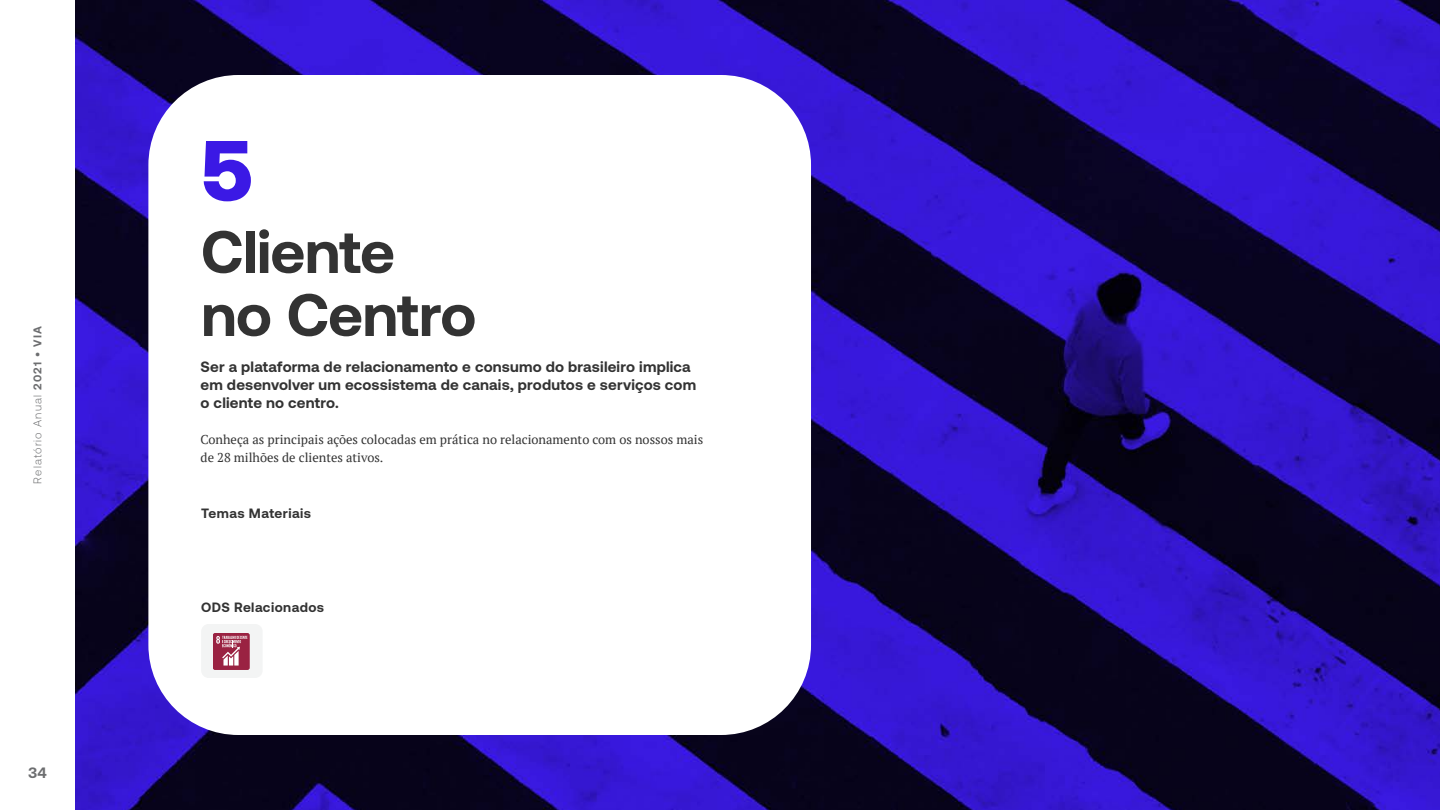
<style>
.page{position:relative;width:1440px;height:810px;background:#fff}
.page>*{position:absolute;margin:0;border:0;box-sizing:border-box;transform-origin:0 0}
.t1{font:900 85.5px "Aeonik";color:#3b19e5}
.t2{font:700 60px/63px "Aeonik";letter-spacing:-.01em;color:#333}
.t3{font:700 15px/18px "Aeonik";letter-spacing:.01em;color:#333}
.t4{font:700 15px "Aeonik";color:#6d6e70}
.t5{font:700 13.5px "Aeonik";letter-spacing:.035em;color:#333}
.t6{font:12.75px/18px "PT Serif";color:#333}
.t7{font:300 11.25px "Aeonik";letter-spacing:.105em;color:#6d6e70}
.s1{font-weight:700}
</style>
<div class="page">
<img style="left:75px;top:0;width:1365px;height:810px">
<div style="left:148px;top:75px;width:663px;height:660px;background:#fff;border-radius:90px"></div>
<div style="left:201px;top:624px;width:62px;height:54px;background:#f3f4f4;border-radius:8px"></div>
<svg style="left:213px;top:633px;width:37px;height:37px"></svg>
<p class="t7" style="left:31px;top:484px;width:159px;rotate:-90deg">Relatório Anual <span class="s1">2021 • VIA</span></p>
<p class="t4" style="left:28px;top:764px;width:20px">34</p>
<h1 class="t1" style="left:201px;top:121px;width:53px">5</h1>
<h2 class="t2" style="left:201px;top:220px;width:277px">Cliente no Centro</h2>
<p class="t3" style="left:201px;top:358px;width:497px">Ser a plataforma de relacionamento e consumo do brasileiro implica em desenvolver um ecossistema de canais, produtos e serviços com o cliente no centro.</p>
<p class="t6" style="left:201px;top:430px;width:504px">Conheça as principais ações colocadas em prática no relacionamento com os nossos mais de 28 milhões de clientes ativos.</p>
<p class="t5" style="left:201px;top:505px;width:111px">Temas Materiais</p>
<p class="t5" style="left:201px;top:600px;width:124px">ODS Relacionados</p>
</div>
